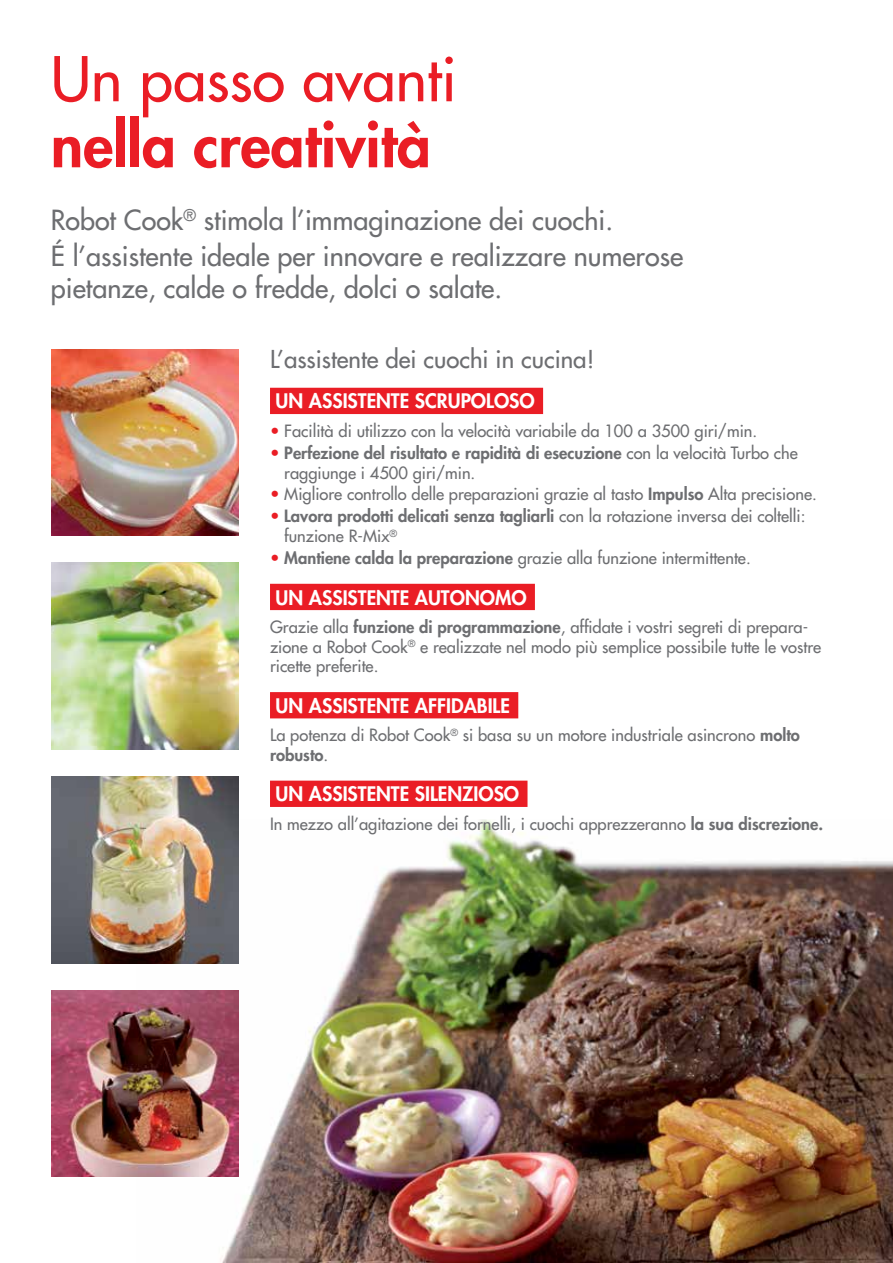
<style>
.page{position:relative;width:893px;height:1263px;background:#fff}
.page>*{position:absolute;margin:0;border:0;box-sizing:border-box;transform-origin:0 0}
.t1{font:800 60px "Futura";color:#ea1d25}
.t2{font:60px "Futura";color:#ea1d25}
.t3{font:27px/35.7px "Futura";color:#6d6e71}
.t4{font:24px "Futura";color:#6d6e71}
.t5{font:800 19.5px "Futura";color:#fff}
.t6{font:16.5px/19.8px "Futura";color:#6d6e71}
.s1{color:#ea1d25}
.s2{font-weight:800}
</style>
<div class="page">
<img style="left:136px;top:819px;width:757px;height:444px">
<div style="left:270px;top:388px;width:273px;height:26px;background:#ea1d25"></div>
<div style="left:270px;top:584px;width:265px;height:26px;background:#ea1d25"></div>
<div style="left:270px;top:692px;width:248px;height:26px;background:#ea1d25"></div>
<div style="left:270px;top:781px;width:257px;height:26px;background:#ea1d25"></div>
<img style="left:52px;top:349px;width:186px;height:187px">
<img style="left:52px;top:562px;width:186px;height:187px">
<img style="left:52px;top:777px;width:186px;height:186px">
<img style="left:52px;top:990px;width:186px;height:187px">
<h1 class="t2" style="left:51px;top:42px;width:407px">Un passo avanti</h1>
<h1 class="t1" style="left:51px;top:105px;width:382px">nella creatività</h1>
<h2 class="t3" style="left:51px;top:203px;width:634px">Robot Cook<sup>®</sup> stimola l’immaginazione dei cuochi.<br>É l’assistente ideale per innovare e realizzare numerose</h2>
<h2 class="t3" style="left:51px;top:270px;width:453px">pietanze, calde o fredde, dolci o salate.</h2>
<h3 class="t4" style="left:270px;top:344px;width:326px">L’assistente dei cuochi in cucina!</h3>
<p class="t5" style="left:276px;top:388px;width:261px">UN ASSISTENTE SCRUPOLOSO</p>
<p class="t6" style="left:270px;top:421px;width:489px"><span class="s1">•</span> Facilità di utilizzo con la velocità variabile da 100 a 3500 giri/min.</p>
<p class="t6" style="left:284px;top:443px;width:515px;text-indent:-14px"><span class="s1">•</span> <span class="s2">Perfezione del risultato e rapidità di esecuzione</span> con la velocità Turbo che raggiunge i 4500 giri/min.</p>
<p class="t6" style="left:270px;top:484px;width:548px"><span class="s1">•</span> Migliore controllo delle preparazioni grazie al tasto <span class="s2">Impulso</span> Alta precisione.</p>
<p class="t6" style="left:284px;top:506px;width:523px;text-indent:-14px"><span class="s1">•</span> <span class="s2">Lavora prodotti delicati senza tagliarli</span> con la rotazione inversa dei coltelli: funzione R-Mix<sup>®</sup></p>
<p class="t6" style="left:270px;top:548px;width:482px"><span class="s1">•</span> <span class="s2">Mantiene calda la preparazione</span> grazie alla funzione intermittente.</p>
<p class="t5" style="left:276px;top:584px;width:252px">UN ASSISTENTE AUTONOMO</p>
<p class="t6" style="left:270px;top:617px;width:553px">Grazie alla <span class="s2">funzione di programmazione</span>, affidate i vostri segreti di prepara&shy;zione a Robot Cook<sup>®</sup> e realizzate nel modo più semplice possibile tutte le vostre ricette preferite.</p>
<p class="t5" style="left:276px;top:693px;width:236px">UN ASSISTENTE AFFIDABILE</p>
<p class="t6" style="left:270px;top:725px;width:531px">La potenza di Robot Cook<sup>®</sup> si basa su un motore industriale asincrono <span class="s2">molto robusto</span>.</p>
<p class="t5" style="left:276px;top:781px;width:245px">UN ASSISTENTE SILENZIOSO</p>
<p class="t6" style="left:270px;top:814px;width:555px">In mezzo all’agitazione dei fornelli, i cuochi apprezzeranno <span class="s2">la sua discrezione.</span></p>
</div>
